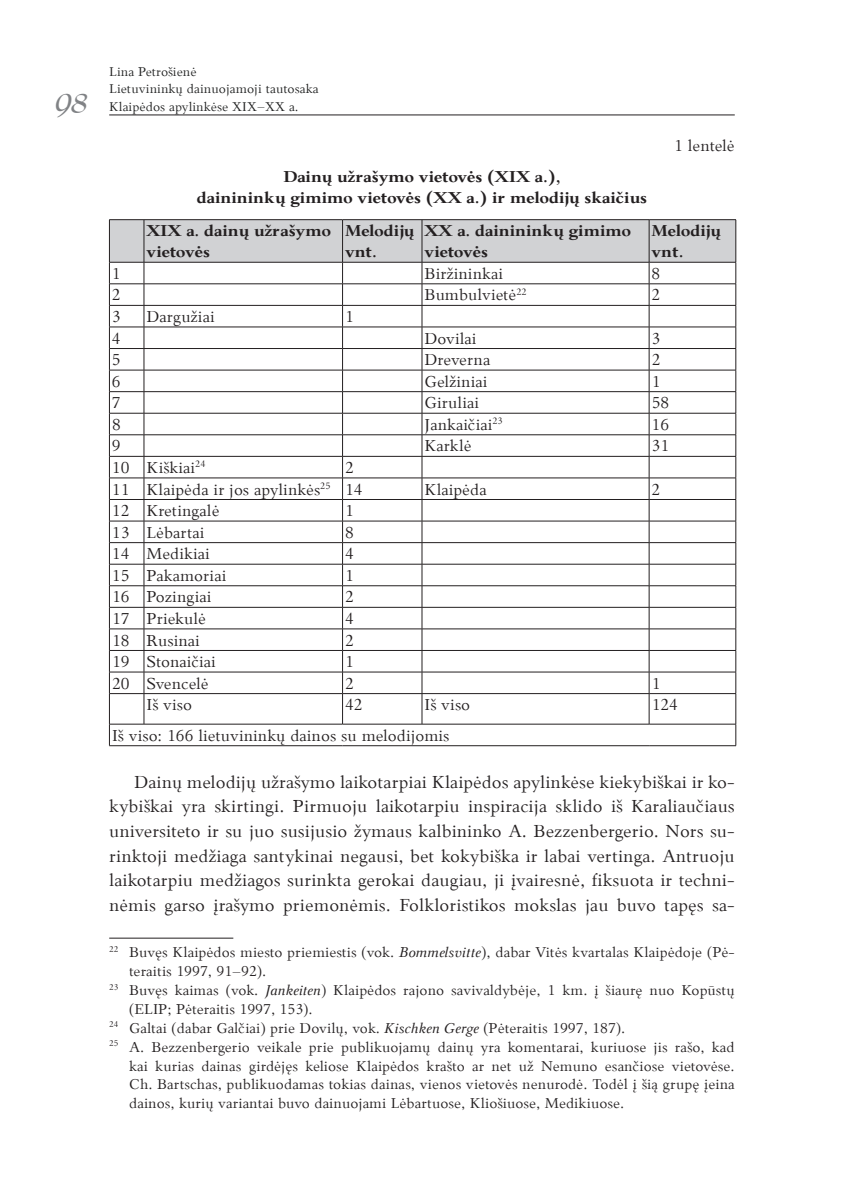
<style>
.page{position:relative;width:844px;height:1191px;background:#fff}
.page>*{position:absolute;margin:0;border:0;box-sizing:border-box;transform-origin:0 0}
.t1{font:italic 700 28px "Bernhard Modern BT";color:#808285}
.t2{font:19.25px/24.5px "Palemonas";color:#231f20;text-align:justify}
.t3{font:17.5px/21.5px "Palemonas";color:#231f20}
.t4{font:700 17.5px/21px "Palemonas";color:#231f20}
.t5{font:15.75px "Palemonas";color:#231f20}
.t6{font:14px/17.5px "Palemonas";color:#1f2020}
.s1{font-style:italic}
</style>
<div class="page">
<hr style="left:109px;top:114px;width:625px;height:1px;background:#231f20">
<hr style="left:109px;top:219px;width:35px;height:1px;background:#231f20">
<hr style="left:144px;top:219px;width:198px;height:1px;background:#231f20">
<hr style="left:342px;top:219px;width:80px;height:1px;background:#231f20">
<hr style="left:422px;top:219px;width:227px;height:1px;background:#231f20">
<hr style="left:649px;top:219px;width:86px;height:1px;background:#231f20">
<svg style="left:109px;top:220px;width:627px;height:473px"></svg>
<hr style="left:109px;top:693px;width:35px;height:1px;background:#231f20">
<hr style="left:109px;top:694px;width:1px;height:30px;background:#231f20">
<hr style="left:144px;top:693px;width:198px;height:1px;background:#231f20">
<hr style="left:144px;top:694px;width:1px;height:30px;background:#231f20">
<hr style="left:342px;top:693px;width:80px;height:1px;background:#231f20">
<hr style="left:342px;top:694px;width:1px;height:30px;background:#231f20">
<hr style="left:422px;top:693px;width:227px;height:1px;background:#231f20">
<hr style="left:421px;top:694px;width:1px;height:30px;background:#231f20">
<hr style="left:649px;top:693px;width:86px;height:1px;background:#231f20">
<hr style="left:648px;top:694px;width:1px;height:30px;background:#231f20">
<hr style="left:735px;top:694px;width:1px;height:30px;background:#231f20">
<hr style="left:109px;top:724px;width:35px;height:1px;background:#231f20">
<svg style="left:109px;top:724px;width:1px;height:21px"></svg>
<hr style="left:144px;top:724px;width:198px;height:1px;background:#231f20">
<hr style="left:342px;top:724px;width:80px;height:1px;background:#231f20">
<hr style="left:422px;top:724px;width:227px;height:1px;background:#231f20">
<hr style="left:649px;top:724px;width:86px;height:1px;background:#231f20">
<svg style="left:735px;top:724px;width:1px;height:21px"></svg>
<hr style="left:109px;top:745px;width:35px;height:1px;background:#231f20">
<hr style="left:144px;top:745px;width:198px;height:1px;background:#231f20">
<hr style="left:342px;top:745px;width:80px;height:1px;background:#231f20">
<hr style="left:422px;top:745px;width:227px;height:1px;background:#231f20">
<hr style="left:649px;top:745px;width:86px;height:1px;background:#231f20">
<hr style="left:109px;top:938px;width:124px;height:1px;background:#231f20">
<h1 class="t1" style="left:55px;top:86px;width:34px">98</h1>
<p class="t6" style="left:109px;top:62px;width:211px">Lina Petrošienė<br>Lietuvininkų dainuojamoji tautosaka<br>Klaipėdos apylinkėse XIX–XX a.</p>
<p class="t3" style="left:674px;top:134px;width:62px">1 lentelė</p>
<p class="t4" style="left:197px;top:165px;width:452px;text-align:center">Dainų užrašymo vietovės (XIX a.),<br>dainininkų gimimo vietovės (XX a.) ir melodijų skaičius</p>
<p class="t4" style="left:146px;top:219px;width:186px">XIX a. dainų užrašymo vietovės</p>
<p class="t4" style="left:345px;top:219px;width:71px">Melodijų vnt.</p>
<p class="t4" style="left:424px;top:219px;width:208px">XX a. dainininkų gimimo vietovės</p>
<p class="t4" style="left:651px;top:219px;width:71px">Melodijų vnt.</p>
<p class="t3" style="left:112px;top:262px;width:10px">1</p>
<p class="t3" style="left:424px;top:262px;width:80px">Biržininkai</p>
<p class="t3" style="left:651px;top:262px;width:10px">8</p>
<p class="t3" style="left:112px;top:283px;width:10px">2</p>
<p class="t3" style="left:424px;top:283px;width:104px">Bumbulvietė<sup>22</sup></p>
<p class="t3" style="left:651px;top:283px;width:10px">2</p>
<p class="t3" style="left:112px;top:305px;width:10px">3</p>
<p class="t3" style="left:146px;top:305px;width:70px">Dargužiai</p>
<p class="t3" style="left:345px;top:305px;width:10px">1</p>
<p class="t3" style="left:112px;top:327px;width:10px">4</p>
<p class="t3" style="left:424px;top:327px;width:54px">Dovilai</p>
<p class="t3" style="left:651px;top:327px;width:10px">3</p>
<p class="t3" style="left:112px;top:348px;width:10px">5</p>
<p class="t3" style="left:424px;top:348px;width:67px">Dreverna</p>
<p class="t3" style="left:651px;top:348px;width:10px">2</p>
<p class="t3" style="left:112px;top:370px;width:10px">6</p>
<p class="t3" style="left:424px;top:370px;width:64px">Gelžiniai</p>
<p class="t3" style="left:651px;top:370px;width:10px">1</p>
<p class="t3" style="left:112px;top:391px;width:10px">7</p>
<p class="t3" style="left:424px;top:391px;width:56px">Giruliai</p>
<p class="t3" style="left:651px;top:391px;width:19px">58</p>
<p class="t3" style="left:112px;top:413px;width:10px">8</p>
<p class="t3" style="left:424px;top:413px;width:80px">Jankaičiai<sup>23</sup></p>
<p class="t3" style="left:651px;top:413px;width:19px">16</p>
<p class="t3" style="left:112px;top:434px;width:10px">9</p>
<p class="t3" style="left:424px;top:434px;width:49px">Karklė</p>
<p class="t3" style="left:651px;top:434px;width:19px">31</p>
<p class="t3" style="left:112px;top:456px;width:95px">10 Kiškiai<sup>24</sup></p>
<p class="t3" style="left:112px;top:456px;width:252px;text-indent:233px">2<br>11 Klaipėda ir jos apylinkės<sup>25</sup> 14</p>
<p class="t3" style="left:424px;top:478px;width:64px">Klaipėda</p>
<p class="t3" style="left:651px;top:478px;width:10px">2</p>
<p class="t3" style="left:112px;top:499px;width:109px">12 Kretingalė</p>
<p class="t3" style="left:345px;top:499px;width:10px">1</p>
<p class="t3" style="left:112px;top:521px;width:94px">13 Lėbartai</p>
<p class="t3" style="left:345px;top:521px;width:10px">8</p>
<p class="t3" style="left:112px;top:542px;width:99px">14 Medikiai</p>
<p class="t3" style="left:345px;top:542px;width:10px">4</p>
<p class="t3" style="left:112px;top:564px;width:116px">15 Pakamoriai</p>
<p class="t3" style="left:345px;top:564px;width:10px">1</p>
<p class="t3" style="left:112px;top:585px;width:101px">16 Pozingiai</p>
<p class="t3" style="left:345px;top:585px;width:10px">2</p>
<p class="t3" style="left:112px;top:607px;width:95px">17 Priekulė</p>
<p class="t3" style="left:345px;top:607px;width:10px">4</p>
<p class="t3" style="left:112px;top:628px;width:89px">18 Rusinai</p>
<p class="t3" style="left:345px;top:628px;width:10px">2</p>
<p class="t3" style="left:112px;top:650px;width:105px">19 Stonaičiai</p>
<p class="t3" style="left:345px;top:650px;width:10px">1</p>
<p class="t3" style="left:112px;top:672px;width:98px">20 Svencelė</p>
<p class="t3" style="left:345px;top:672px;width:10px">2</p>
<p class="t3" style="left:651px;top:672px;width:10px">1</p>
<p class="t3" style="left:146px;top:693px;width:47px">Iš viso</p>
<p class="t3" style="left:345px;top:693px;width:19px">42</p>
<p class="t3" style="left:424px;top:693px;width:47px">Iš viso</p>
<p class="t3" style="left:651px;top:693px;width:28px">124</p>
<p class="t3" style="left:112px;top:724px;width:339px">Iš viso: 166 lietuvininkų dainos su melodijomis</p>
<p class="t2" style="left:109px;top:769px;width:627px;text-indent:25px">Dainų melodijų užrašymo laikotarpiai Klaipėdos apylinkėse kiekybiškai ir ko&shy;kybiškai yra skirtingi. Pirmuoju laikotarpiu inspiracija sklido iš Karaliaučiaus universiteto ir su juo susijusio žymaus kalbininko A. Bezzenbergerio. Nors su&shy;rinktoji medžiaga santykinai negausi, bet kokybiška ir labai vertinga. Antruoju laikotarpiu medžiagos surinkta gerokai daugiau, ji įvairesnė, fiksuota ir techni&shy;nėmis garso įrašymo priemonėmis. Folkloristikos mokslas jau buvo tapęs sa-</p>
<p class="t5" style="left:109px;top:939px;width:627px"><sup>22</sup> Buvęs Klaipėdos miesto priemiestis (vok. <span class="s1">Bommelsvitte</span>), dabar Vitės kvartalas Klaipėdoje (Pė-</p>
<p class="t5" style="left:129px;top:958px;width:139px">teraitis 1997, 91–92).</p>
<p class="t5" style="left:109px;top:977px;width:627px"><sup>23</sup> Buvęs kaimas (vok. <span class="s1">Jankeiten</span>) Klaipėdos rajono savivaldybėje, 1 km. į šiaurę nuo Kopūstų</p>
<p class="t5" style="left:129px;top:995px;width:185px">(ELIP; Pėteraitis 1997, 153).</p>
<p class="t5" style="left:109px;top:1014px;width:517px"><sup>24</sup> Galtai (dabar Galčiai) prie Dovilų, vok. <span class="s1">Kischken Gerge</span> (Pėteraitis 1997, 187).</p>
<p class="t5" style="left:109px;top:1033px;width:627px"><sup>25</sup> A. Bezzenbergerio veikale prie publikuojamų dainų yra komentarai, kuriuose jis rašo, kad</p>
<p class="t5" style="left:129px;top:1052px;width:607px">kai kurias dainas girdėjęs keliose Klaipėdos krašto ar net už Nemuno esančiose vietovėse.</p>
<p class="t5" style="left:129px;top:1071px;width:607px">Ch. Bartschas, publikuodamas tokias dainas, vienos vietovės nenurodė. Todėl į šią grupę įeina</p>
<p class="t5" style="left:129px;top:1090px;width:496px">dainos, kurių variantai buvo dainuojami Lėbartuose, Kliošiuose, Medikiuose.</p>
</div>
